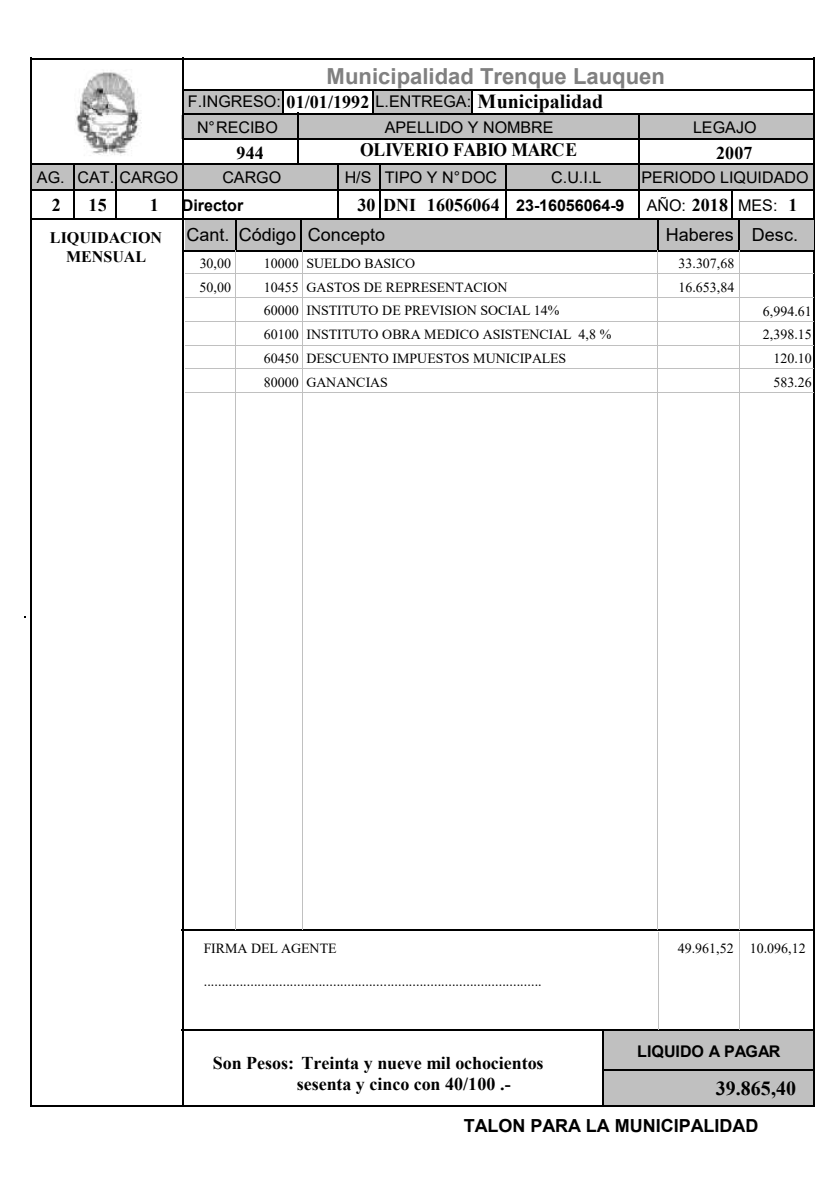
<style>
.page{position:relative;width:840px;height:1190px;background:#fff}
.page>*{position:absolute;margin:0;border:0;box-sizing:border-box;transform-origin:0 0}
.t1{font:700 22px "Arial";color:#808080}
.t2{font:700 20px "Times New Roman";color:#000}
.t3{font:700 19px "Times New Roman";letter-spacing:-.025em;color:#000;scale:.93 1}
.t4{font:700 18px/20.8px "Times New Roman";color:#000}
.t5{font:18px "Arial";letter-spacing:.005em;color:#000}
.t6{font:700 18px "Arial";color:#000}
.t7{font:16px/28px "Arial";color:#000}
.t8{font:700 16px "Arial";letter-spacing:-.005em;color:#000}
.t9{font:700 16px/19px "Times New Roman";letter-spacing:-.005em;color:#000;text-align:center}
.t10{font:14px "Times New Roman";color:#000}
.s1{font-family:"Times New Roman";font-weight:700;font-size:18px}
</style>
<div class="page">
<div style="left:372px;top:91px;width:99px;height:22px;background:#c0c0c0"></div>
<div style="left:183px;top:90px;width:101px;height:23px;background:#c0c0c0"></div>
<div style="left:603px;top:1029px;width:211px;height:78px;background:#c0c0c0"></div>
<div style="left:182px;top:115px;width:632px;height:23px;background:#c0c0c0"></div>
<div style="left:30px;top:163px;width:784px;height:26px;background:#c0c0c0"></div>
<hr style="left:30px;top:58px;width:785px;height:2px;background:#000">
<hr style="left:813px;top:58px;width:2px;height:1049px;background:#000">
<hr style="left:30px;top:1105px;width:785px;height:2px;background:#000">
<hr style="left:30px;top:58px;width:2px;height:1049px;background:#000">
<hr style="left:30px;top:163px;width:784px;height:2px;background:#000">
<hr style="left:182px;top:113px;width:633px;height:1px;background:#000">
<hr style="left:297px;top:113px;width:2px;height:50px;background:#000">
<hr style="left:30px;top:189px;width:784px;height:2px;background:#000">
<hr style="left:30px;top:218px;width:785px;height:2px;background:#000">
<hr style="left:379px;top:164px;width:2px;height:55px;background:#000">
<hr style="left:73px;top:164px;width:2px;height:55px;background:#000">
<hr style="left:115px;top:164px;width:2px;height:55px;background:#000">
<hr style="left:182px;top:930px;width:632px;height:1px;background:#000">
<hr style="left:182px;top:1029px;width:632px;height:2px;background:#000">
<hr style="left:603px;top:1069px;width:211px;height:2px;background:#000">
<hr style="left:337px;top:164px;width:2px;height:55px;background:#000">
<hr style="left:182px;top:58px;width:2px;height:1048px;background:#000">
<hr style="left:731px;top:191px;width:2px;height:29px;background:#000">
<hr style="left:505px;top:163px;width:2px;height:56px;background:#000">
<hr style="left:658px;top:932px;width:1px;height:97px;background:#c0c0c0">
<hr style="left:739px;top:932px;width:1px;height:97px;background:#c0c0c0">
<hr style="left:602px;top:1029px;width:2px;height:76px;background:#000">
<hr style="left:638px;top:114px;width:2px;height:104px;background:#000">
<hr style="left:183px;top:90px;width:631px;height:1px;background:#000">
<hr style="left:183px;top:138px;width:632px;height:2px;background:#000">
<hr style="left:372px;top:91px;width:2px;height:22px;background:#000">
<hr style="left:282px;top:91px;width:2px;height:22px;background:#000">
<hr style="left:471px;top:91px;width:2px;height:22px;background:#000">
<div style="left:185px;top:221px;width:628px;height:29px;background:#c0c0c0"></div>
<hr style="left:657px;top:221px;width:2px;height:29px;background:#000">
<hr style="left:738px;top:219px;width:2px;height:31px;background:#000">
<hr style="left:182px;top:250px;width:632px;height:2px;background:#000">
<hr style="left:235px;top:250px;width:1px;height:680px;background:#c0c0c0">
<hr style="left:302px;top:250px;width:1px;height:680px;background:#c0c0c0">
<hr style="left:300px;top:219px;width:2px;height:31px;background:#000">
<hr style="left:235px;top:219px;width:2px;height:31px;background:#000">
<hr style="left:657px;top:250px;width:1px;height:680px;background:#c0c0c0">
<hr style="left:739px;top:250px;width:1px;height:680px;background:#c0c0c0">
<hr style="left:185px;top:392px;width:628px;height:1px;background:#c0c0c0">
<hr style="left:185px;top:368px;width:628px;height:1px;background:#c0c0c0">
<hr style="left:185px;top:345px;width:628px;height:1px;background:#c0c0c0">
<hr style="left:185px;top:321px;width:628px;height:1px;background:#c0c0c0">
<hr style="left:185px;top:297px;width:628px;height:1px;background:#c0c0c0">
<hr style="left:185px;top:273px;width:628px;height:1px;background:#c0c0c0">
<img style="left:75px;top:72px;width:67px;height:84px">
<h1 class="t1" style="left:327px;top:61px;width:340px">Municipalidad Trenque Lauquen</h1>
<p class="t7" style="left:188px;top:87px;width:285px">F.INGRESO: <span class="s1">01/01/1992</span> L.ENTREGA:</p>
<h2 class="t2" style="left:478px;top:86px;width:127px">Municipalidad</h2>
<p class="t7" style="left:197px;top:113px;width:82px">N°RECIBO</p>
<p class="t7" style="left:385px;top:113px;width:170px">APELLIDO Y NOMBRE</p>
<p class="t7" style="left:693px;top:113px;width:65px">LEGAJO</p>
<h3 class="t3" style="left:360px;top:136px;width:235px">OLIVERIO FABIO MARCE</h3>
<p class="t4" style="left:237px;top:142px;width:29px">944</p>
<p class="t4" style="left:716px;top:142px;width:38px">2007</p>
<p class="t7" style="left:37px;top:163px;width:143px">AG. CAT. CARGO</p>
<p class="t7" style="left:345px;top:163px;width:28px">H/S</p>
<p class="t7" style="left:551px;top:163px;width:52px">C.U.I.L</p>
<p class="t4" style="left:52px;top:194px;width:11px">2</p>
<p class="t4" style="left:89px;top:194px;width:20px">15</p>
<p class="t4" style="left:150px;top:194px;width:11px">1</p>
<p class="t4" style="left:357px;top:194px;width:144px">30 DNI 16056064</p>
<p class="t7" style="left:222px;top:163px;width:60px">CARGO</p>
<p class="t7" style="left:385px;top:163px;width:114px">TIPO Y N°DOC</p>
<p class="t8" style="left:182px;top:194px;width:63px">Director</p>
<p class="t8" style="left:516px;top:194px;width:110px">23-16056064-9</p>
<p class="t7" style="left:647px;top:163px;width:163px;text-indent:-5px">PERIODO LIQUIDADO<br>AÑO:</p>
<p class="t4" style="left:692px;top:194px;width:38px">2018</p>
<p class="t7" style="left:738px;top:191px;width:61px">MES: <span class="s1">1</span></p>
<p class="t9" style="left:50px;top:228px;width:114px">LIQUIDACION<br>MENSUAL</p>
<p class="t5" style="left:186px;top:222px;width:200px">Cant. Código Concepto</p>
<p class="t5" style="left:666px;top:223px;width:134px">Haberes Desc.</p>
<p class="t10" style="left:200px;top:253px;width:33px">30,00</p>
<p class="t10" style="left:264px;top:253px;width:153px">10000 SUELDO BASICO</p>
<p class="t10" style="left:678px;top:253px;width:57px">33.307,68</p>
<p class="t10" style="left:200px;top:277px;width:33px">50,00</p>
<p class="t10" style="left:264px;top:277px;width:245px">10455 GASTOS DE REPRESENTACION</p>
<p class="t10" style="left:678px;top:277px;width:57px">16.653,84</p>
<p class="t10" style="left:264px;top:301px;width:297px">60000 INSTITUTO DE PREVISION SOCIAL 14%</p>
<p class="t10" style="left:763px;top:301px;width:50px">6,994.61</p>
<p class="t10" style="left:264px;top:325px;width:349px">60100 INSTITUTO OBRA MEDICO ASISTENCIAL 4,8 %</p>
<p class="t10" style="left:763px;top:325px;width:50px">2,398.15</p>
<p class="t10" style="left:264px;top:348px;width:304px">60450 DESCUENTO IMPUESTOS MUNICIPALES</p>
<p class="t10" style="left:773px;top:349px;width:40px">120.10</p>
<p class="t10" style="left:264px;top:372px;width:125px">80000 GANANCIAS</p>
<p class="t10" style="left:773px;top:372px;width:40px">583.26</p>
<p class="t10" style="left:204px;top:938px;width:134px">FIRMA DEL AGENTE</p>
<p class="t10" style="left:204px;top:972px;width:339px">..............................................................................................</p>
<p class="t4" style="left:297px;top:1052px;width:248px;text-indent:-84px">Son Pesos: Treinta y nueve mil ochocientos sesenta y cinco con 40/100 .-</p>
<p class="t10" style="left:678px;top:938px;width:129px">49.961,52 10.096,12</p>
<p class="t8" style="left:637px;top:1041px;width:145px">LIQUIDO A PAGAR</p>
<h2 class="t2" style="left:716px;top:1074px;width:82px">39.865,40</h2>
<p class="t6" style="left:464px;top:1113px;width:296px">TALON PARA LA MUNICIPALIDAD</p>
</div>
